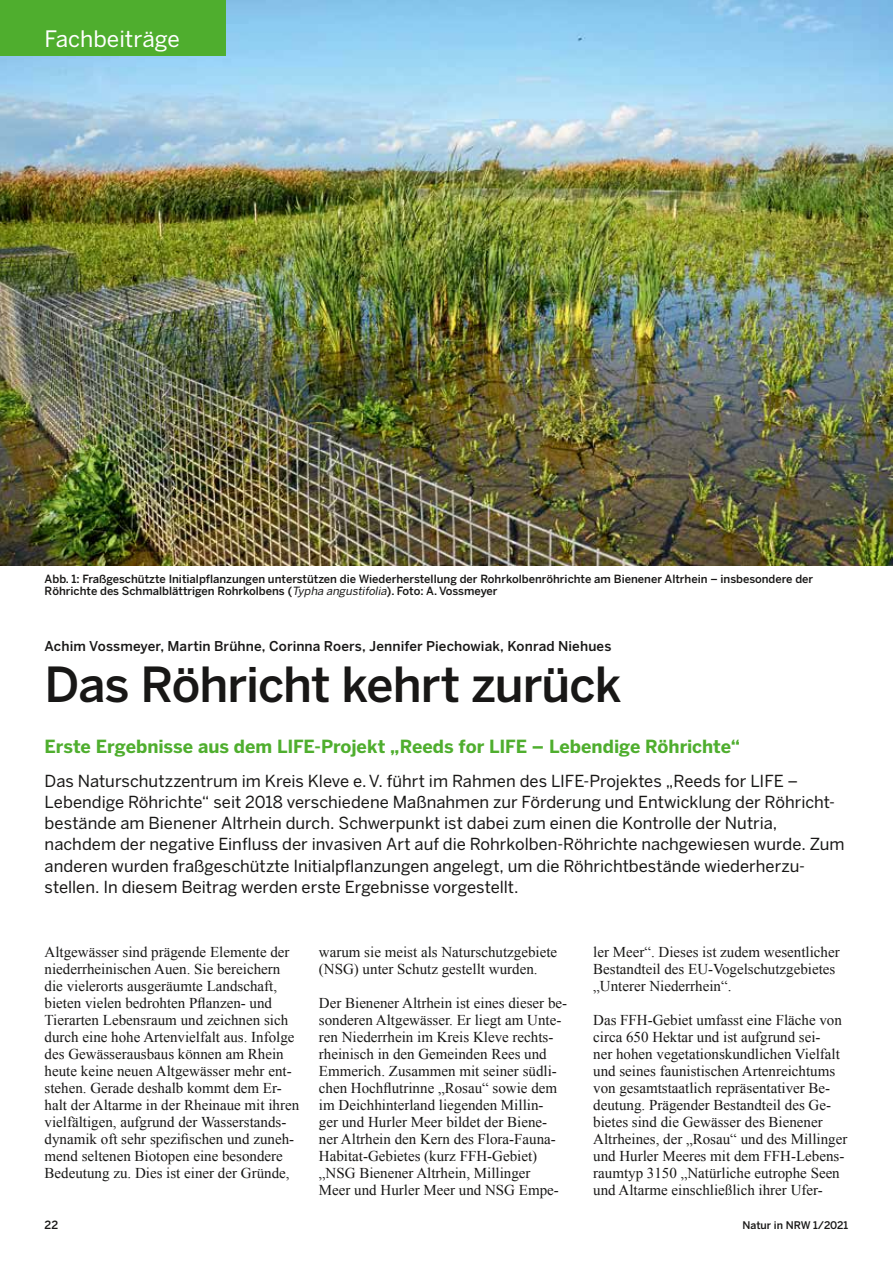
<style>
.page{position:relative;width:893px;height:1263px;background:#fff}
.page>*{position:absolute;margin:0;border:0;box-sizing:border-box;transform-origin:0 0}
.t1{font:500 48px "Benton Sans";letter-spacing:-.02em;color:#181716}
.t2{font:22.5px "Benton Sans";color:#fff}
.t3{font:700 18px "Benton Sans";letter-spacing:-.005em;color:#4fae2e}
.t4{font:16.5px/21.3px "Benton Sans";color:#181716}
.t5{font:15px/17px "Times New Roman";color:#181716}
.t6{font:500 13.5px "Benton Sans";letter-spacing:.01em;color:#181716}
.t7{font:500 11.25px/12.8px "Benton Sans";color:#181716}
.t8{font:500 10.5px "Benton Sans";color:#181716}
.s1{font-weight:400;font-style:italic}
</style>
<div class="page">
<img style="left:0;top:0;width:893px;height:566px">
<div style="left:0;top:0;width:225px;height:55px;background:#4fae2e"></div>
<h2 class="t2" style="left:45px;top:25px;width:137px">Fachbeiträge</h2>
<p class="t7" style="left:45px;top:572px;width:770px">Abb. 1: Fraßgeschützte Initialpflanzungen unterstützen die Wiederherstellung der Rohrkolbenröhrichte am Bienener Altrhein – insbesondere der<br>Röhrichte des Schmalblättrigen Rohrkolbens (<span class="s1">Typha angustifolia</span>). Foto: A. Vossmeyer</p>
<p class="t6" style="left:45px;top:638px;width:568px">Achim Vossmeyer, Martin Brühne, Corinna Roers, Jennifer Piechowiak, Konrad Niehues</p>
<h1 class="t1" style="left:45px;top:656px;width:579px">Das Röhricht kehrt zurück</h1>
<p class="t3" style="left:45px;top:735px;width:697px">Erste Ergebnisse aus dem LIFE-Projekt „Reeds for LIFE – Lebendige Röhrichte“</p>
<p class="t4" style="left:45px;top:770px;width:802px">Das Naturschutzzentrum im Kreis Kleve e.V. führt im Rahmen des LIFE-Projektes „Reeds for LIFE – Lebendige Röhrichte“ seit 2018 verschiedene Maßnahmen zur Förderung und Entwicklung der Röhricht&shy;bestände am Bienener Altrhein durch. Schwerpunkt ist dabei zum einen die Kontrolle der Nutria, nachdem der negative Einfluss der invasiven Art auf die Rohrkolben-Röhrichte nachgewiesen wurde. Zum anderen wurden fraßgeschützte Initialpflanzungen angelegt, um die Röhrichtbestände wiederherzu&shy;stellen. In diesem Beitrag werden erste Ergebnisse vorgestellt.</p>
<p class="t5" style="left:45px;top:943px;width:256px">Altgewässer sind prägende Elemente der niederrheinischen Auen. Sie bereichern die vielerorts ausgeräumte Landschaft, bieten vielen bedrohten Pflanzen- und Tierarten Lebensraum und zeichnen sich durch eine hohe Artenvielfalt aus. Infolge des Gewässerausbaus können am Rhein heute keine neuen Altgewässer mehr ent&shy;stehen. Gerade deshalb kommt dem Er&shy;halt der Altarme in der Rheinaue mit ihren vielfältigen, aufgrund der Wasserstands&shy;dynamik oft sehr spezifischen und zuneh&shy;mend seltenen Biotopen eine besondere Bedeutung zu. Dies ist einer der Gründe,</p>
<p class="t5" style="left:319px;top:943px;width:240px">warum sie meist als Naturschutzgebiete (NSG) unter Schutz gestellt wurden.</p>
<p class="t5" style="left:319px;top:994px;width:250px">Der Bienener Altrhein ist eines dieser be&shy;sonderen Altgewässer. Er liegt am Unte&shy;ren Niederrhein im Kreis Kleve rechts&shy;rheinisch in den Gemeinden Rees und Emmerich. Zusammen mit seiner südli&shy;chen Hochflutrinne „Rosau“ sowie dem im Deichhinterland liegenden Millin-<br>ger und Hurler Meer bildet der Biene&shy;ner Altrhein den Kern des Flora-Fauna-Habitat-Gebietes (kurz FFH-Gebiet) „NSG Bienener Altrhein, Millinger<br>Meer und Hurler Meer und NSG Empe-</p>
<p class="t5" style="left:593px;top:943px;width:248px">ler Meer“. Dieses ist zudem wesentlicher<br>Bestandteil des EU-Vogelschutzgebietes „Unterer Niederrhein“.</p>
<p class="t5" style="left:593px;top:1011px;width:256px">Das FFH-Gebiet umfasst eine Fläche von circa 650 Hektar und ist aufgrund sei-<br>ner hohen vegetationskundlichen Vielfalt und seines faunistischen Artenreichtums von gesamtstaatlich repräsentativer Be&shy;deutung. Prägender Bestandteil des Ge&shy;bietes sind die Gewässer des Bienener Altrheines, der „Rosau“ und des Millinger und Hurler Meeres mit dem FFH-Lebens&shy;raumtyp 3150 „Natürliche eutrophe Seen und Altarme einschließlich ihrer Ufer-</p>
<p class="t7" style="left:45px;top:1218px;width:15px">22</p>
<p class="t8" style="left:742px;top:1219px;width:107px">Natur in NRW 1/2021</p>
</div>
